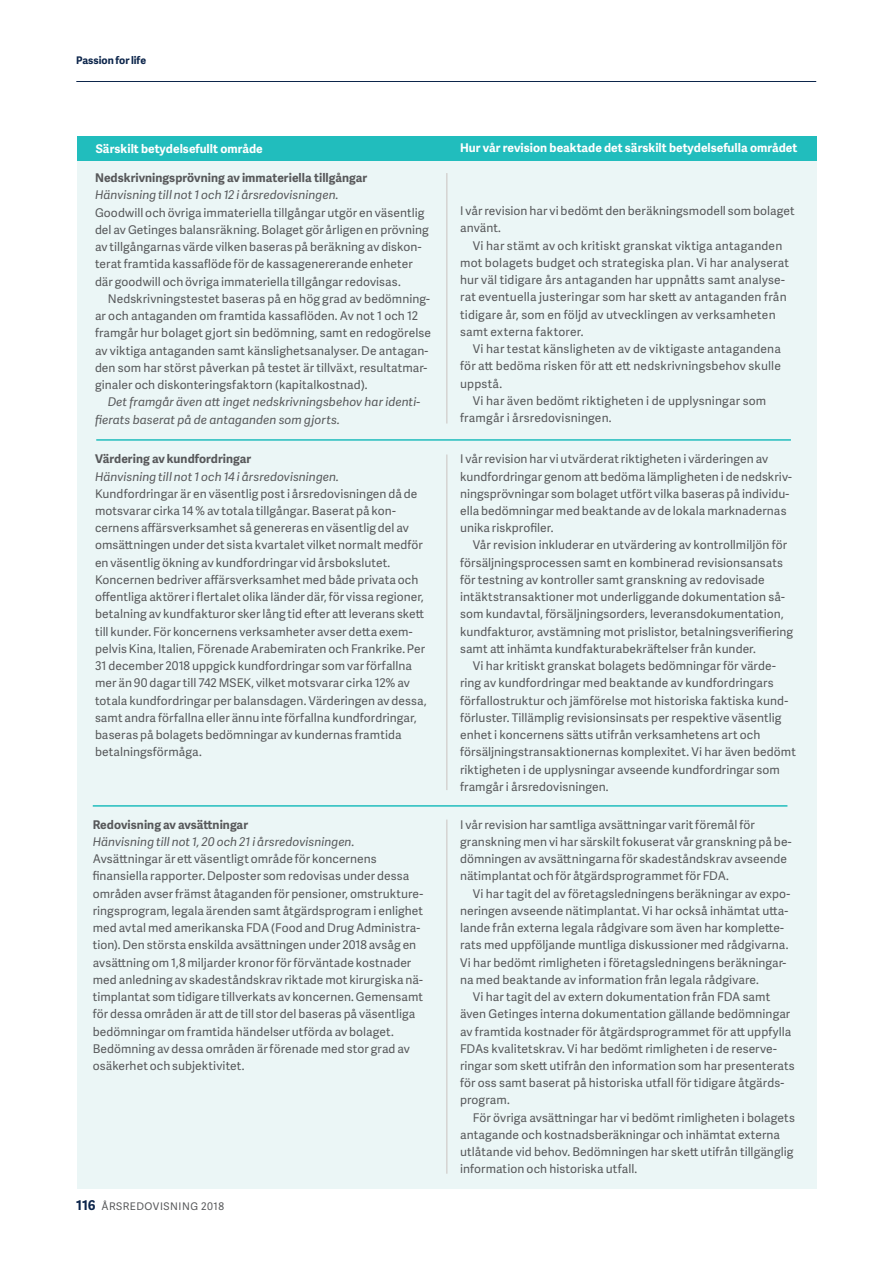
<style>
.page{position:relative;width:893px;height:1263px;background:#fff}
.page>*{position:absolute;margin:0;border:0;box-sizing:border-box;transform-origin:0 0}
.Bröd_BV_indrag{font:12px/17.2px "Adelle Sans";letter-spacing:.005em;color:#57585a}
.Bröd_BV{font:12px/17.2px "Adelle Sans";letter-spacing:.005em;color:#57585a}
.Bröd_BV-2{font:italic 12px "Adelle Sans";letter-spacing:.005em;color:#57585a}
.t1{font:700 12px "Adelle Sans";letter-spacing:.005em;color:#57585a}
.Bröd_BV_indrag-2{font:italic 12px/17.2px "Adelle Sans";letter-spacing:.005em;color:#57585a}
.t2{font:700 12px "Adelle Sans";letter-spacing:.005em;color:#fff}
.t3{font:10.5px "Adelle Sans";letter-spacing:.05em;color:#57585a}
.t4{font:700 10.5px "Adelle Sans";color:#0c254b}
.s1{font-weight:700;font-size:13.5px;color:#0c254b}
</style>
<div class="page">
<hr style="left:76px;top:81px;width:740px;height:1px;background:#0c254b">
<div style="left:77px;top:142px;width:739px;height:1046px;background:#ebf6f6"></div>
<div style="left:77px;top:136px;width:739px;height:24px;background:#21bdbd"></div>
<hr style="left:446px;top:173px;width:1px;height:250px;background:#cac2bf">
<hr style="left:96px;top:439px;width:695px;height:2px;background:#21bdbd">
<hr style="left:93px;top:805px;width:694px;height:2px;background:#21bdbd">
<hr style="left:446px;top:454px;width:1px;height:336px;background:#cac2bf">
<hr style="left:446px;top:819px;width:1px;height:355px;background:#cac2bf">
<p class="t4" style="left:76px;top:52px;width:71px">Passion for life</p>
<h3 class="t2" style="left:96px;top:140px;width:168px">Särskilt betydelsefullt område</h3>
<h3 class="t2" style="left:460px;top:139px;width:339px">Hur vår revision beaktade det särskilt betydelsefulla området</h3>
<h3 class="t1" style="left:95px;top:169px;width:274px">Nedskrivningsprövning av immateriella tillgångar</h3>
<p class="Bröd_BV-2" style="left:95px;top:186px;width:245px">Hänvisning till not 1 och 12 i årsredovisningen.</p>
<p class="Bröd_BV" style="left:95px;top:203px;width:335px">Goodwill och övriga immateriella tillgångar utgör en väsentlig del av Getinges balansräkning. Bolaget gör årligen en prövning av tillgångarnas värde vilken baseras på beräkning av diskon&shy;terat framtida kassaflöde för de kassagenererande enheter där goodwill och övriga immateriella tillgångar redovisas.</p>
<p class="Bröd_BV_indrag" style="left:95px;top:290px;width:337px;text-indent:13px">Nedskrivningstestet baseras på en hög grad av bedömning&shy;ar och antaganden om framtida kassaflöden. Av not 1 och 12 framgår hur bolaget gjort sin bedömning, samt en redogörelse av viktiga antaganden samt känslighetsanalyser. De antagan&shy;den som har störst påverkan på testet är tillväxt, resultatmar&shy;ginaler och diskonteringsfaktorn (kapitalkostnad).</p>
<p class="Bröd_BV_indrag-2" style="left:95px;top:393px;width:327px;text-indent:13px">Det framgår även att inget nedskrivningsbehov har identi&shy;fierats baserat på de antaganden som gjorts.</p>
<p class="Bröd_BV" style="left:460px;top:202px;width:336px">I vår revision har vi bedömt den beräkningsmodell som bolaget använt.</p>
<p class="Bröd_BV_indrag" style="left:460px;top:236px;width:330px;text-indent:13px">Vi har stämt av och kritiskt granskat viktiga antaganden mot bolagets budget och strategiska plan. Vi har analyserat hur väl tidigare års antaganden har uppnåtts samt analyse&shy;rat eventuella justeringar som har skett av antaganden från tidigare år, som en följd av utvecklingen av verksamheten samt externa faktorer.</p>
<p class="Bröd_BV_indrag" style="left:460px;top:340px;width:322px;text-align:justify;text-indent:13px">Vi har testat känsligheten av de viktigaste antagandena för att bedöma risken för att ett nedskrivningsbehov skulle uppstå.</p>
<p class="Bröd_BV_indrag" style="left:460px;top:392px;width:308px;text-indent:13px">Vi har även bedömt riktigheten i de upplysningar som framgår i årsredovisningen.</p>
<h3 class="t1" style="left:95px;top:450px;width:158px">Värdering av kundfordringar</h3>
<p class="Bröd_BV-2" style="left:95px;top:468px;width:246px">Hänvisning till not 1 och 14 i årsredovisningen.</p>
<p class="Bröd_BV" style="left:95px;top:484px;width:333px">Kundfordringar är en väsentlig post i årsredovisningen då de motsvarar cirka 14 % av totala tillgångar. Baserat på kon&shy;cernens affärsverksamhet så genereras en väsentlig del av omsättningen under det sista kvartalet vilket normalt medför en väsentlig ökning av kundfordringar vid årsbokslutet.<br>Koncernen bedriver affärsverksamhet med både privata och offentliga aktörer i flertalet olika länder där, för vissa regioner, betalning av kundfakturor sker lång tid efter att leverans skett till kunder. För koncernens verksamheter avser detta exem&shy;pelvis Kina, Italien, Förenade Arabemiraten och Frankrike. Per 31 december 2018 uppgick kundfordringar som var förfallna mer än 90 dagar till 742 MSEK, vilket motsvarar cirka 12% av totala kundfordringar per balansdagen. Värderingen av dessa, samt andra förfallna eller ännu inte förfallna kundfordringar, baseras på bolagets bedömningar av kundernas framtida betalningsförmåga.</p>
<h3 class="t1" style="left:93px;top:815px;width:157px">Redovisning av avsättningar</h3>
<p class="Bröd_BV-2" style="left:93px;top:833px;width:263px">Hänvisning till not 1, 20 och 21 i årsredovisningen.</p>
<p class="Bröd_BV" style="left:93px;top:850px;width:332px">Avsättningar är ett väsentligt område för koncernens finansiella rapporter. Delposter som redovisas under dessa områden avser främst åtaganden för pensioner, omstrukture&shy;ringsprogram, legala ärenden samt åtgärdsprogram i enlighet med avtal med amerikanska FDA (Food and Drug Administra&shy;tion). Den största enskilda avsättningen under 2018 avsåg en avsättning om 1,8 miljarder kronor för förväntade kostnader med anledning av skadeståndskrav riktade mot kirurgiska nä&shy;timplantat som tidigare tillverkats av koncernen. Gemensamt för dessa områden är att de till stor del baseras på väsentliga bedömningar om framtida händelser utförda av bolaget.<br>Bedömning av dessa områden är förenade med stor grad av osäkerhet och subjektivitet.</p>
<p class="t3" style="left:76px;top:1198px;width:149px"><span class="s1">116</span> ÅRSREDOVISNING 2018</p>
<p class="Bröd_BV" style="left:460px;top:450px;width:333px">I vår revision har vi utvärderat riktigheten i värderingen av kundfordringar genom att bedöma lämpligheten i de nedskriv&shy;ningsprövningar som bolaget utfört vilka baseras på individu&shy;ella bedömningar med beaktande av de lokala marknadernas unika riskprofiler.</p>
<p class="Bröd_BV_indrag" style="left:460px;top:536px;width:335px;text-indent:13px">Vår revision inkluderar en utvärdering av kontrollmiljön för försäljningsprocessen samt en kombinerad revisionsansats för testning av kontroller samt granskning av redovisade intäktstransaktioner mot underliggande dokumentation så&shy;som kundavtal, försäljningsorders, leveransdokumentation, kundfakturor, avstämning mot prislistor, betalningsverifiering samt att inhämta kundfakturabekräftelser från kunder.</p>
<p class="Bröd_BV_indrag" style="left:460px;top:657px;width:337px;text-indent:13px">Vi har kritiskt granskat bolagets bedömningar för värde&shy;ring av kundfordringar med beaktande av kundfordringars förfallostruktur och jämförelse mot historiska faktiska kund&shy;förluster. Tillämplig revisionsinsats per respektive väsentlig enhet i koncernens sätts utifrån verksamhetens art och försäljningstransaktionernas komplexitet. Vi har även bedömt riktigheten i de upplysningar avseende kundfordringar som framgår i årsredovisningen.</p>
<p class="Bröd_BV" style="left:460px;top:815px;width:333px">I vår revision har samtliga avsättningar varit föremål för granskning men vi har särskilt fokuserat vår granskning på be&shy;dömningen av avsättningarna för skadeståndskrav avseende nätimplantat och för åtgärdsprogrammet för FDA.</p>
<p class="Bröd_BV_indrag" style="left:460px;top:884px;width:332px;text-indent:13px">Vi har tagit del av företagsledningens beräkningar av expo&shy;neringen avseende nätimplantat. Vi har också inhämtat utta&shy;lande från externa legala rådgivare som även har komplette&shy;rats med uppföljande muntliga diskussioner med rådgivarna.<br>Vi har bedömt rimligheten i företagsledningens beräkningar&shy;na med beaktande av information från legala rådgivare.</p>
<p class="Bröd_BV_indrag" style="left:460px;top:988px;width:336px;text-indent:13px">Vi har tagit del av extern dokumentation från FDA samt även Getinges interna dokumentation gällande bedömningar av framtida kostnader för åtgärdsprogrammet för att uppfylla FDAs kvalitetskrav. Vi har bedömt rimligheten i de reserve&shy;ringar som skett utifrån den information som har presenterats för oss samt baserat på historiska utfall för tidigare åtgärds&shy;program.</p>
<p class="Bröd_BV_indrag" style="left:460px;top:1108px;width:336px;text-indent:13px">För övriga avsättningar har vi bedömt rimligheten i bolagets antagande och kostnadsberäkningar och inhämtat externa utlåtande vid behov. Bedömningen har skett utifrån tillgänglig information och historiska utfall.</p>
</div>
